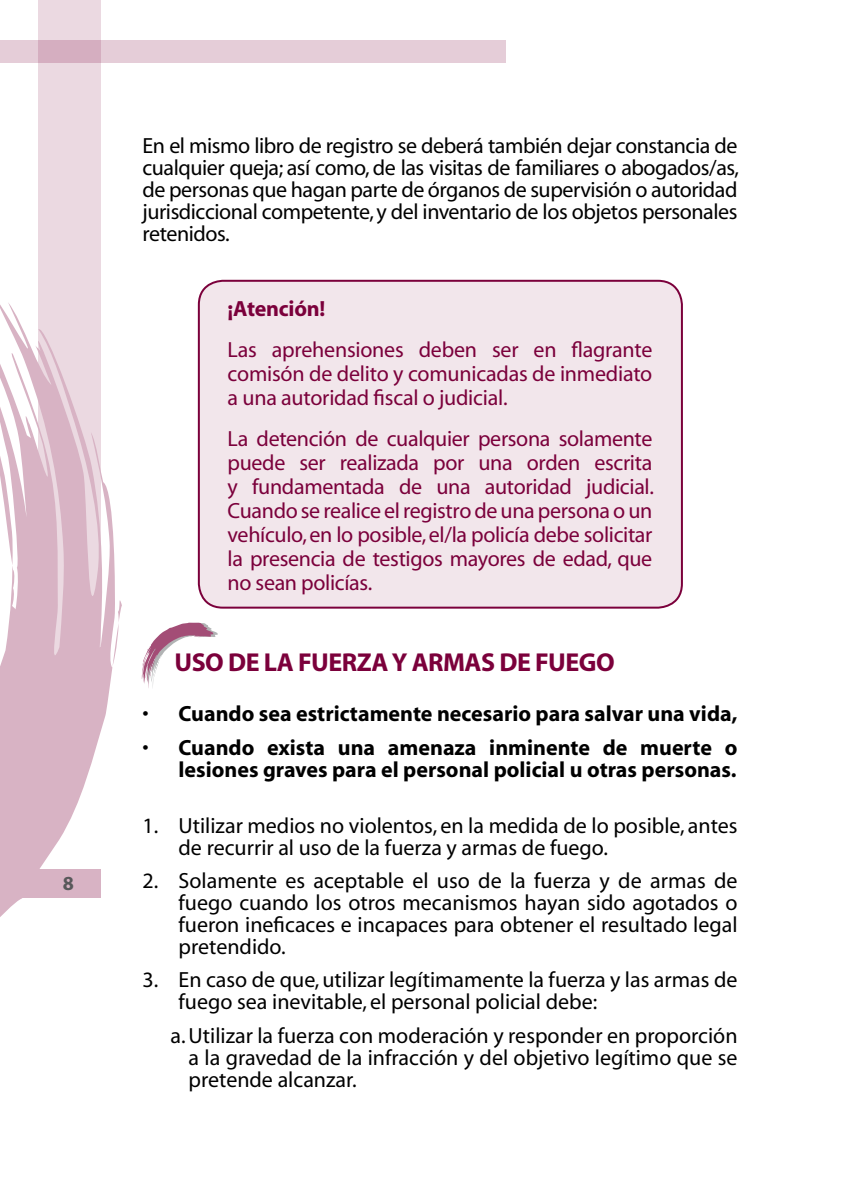
<style>
.page{position:relative;width:851px;height:1191px;background:#fff}
.page>*{position:absolute;margin:0;border:0;box-sizing:border-box;transform-origin:0 0}
.t1{font:700 26px "Myriad";letter-spacing:-.02em;color:#7b003b}
.t2{font:22px/22px "Myriad";color:#000;text-align:justify}
.t3{font:22px/24px "Myriad";letter-spacing:-.015em;color:#7b003b;text-align:justify}
.t4{font:700 22px/22px "Myriad";color:#000;text-align:right}
.t5{font:700 22px "Myriad";color:#7b003b}
.t6{font:700 20px "Myriad";color:#58585a}
.s1{font-weight:400}
</style>
<div class="page">
<div style="left:39px;top:0;width:62px;height:708px;background:#ebd9e1"></div>
<svg style="left:0;top:227px;width:122px;height:690px"></svg>
<svg style="left:0;top:40px;width:506px;height:22px;background:#e2c9d4"></svg>
<div style="left:199px;top:281px;width:482px;height:326px;background:#f2e6eb;border-radius:24px"></div>
<div style="left:198px;top:280px;width:484px;height:328px;border:2px solid #7b003b;border-radius:24px"></div>
<svg style="left:141px;top:622px;width:77px;height:66px"></svg>
<p class="t6" style="left:63px;top:873px;width:13px">8</p>
<p class="t2" style="left:142px;top:136px;width:598px">En el mismo libro de registro se deberá también dejar constancia de cualquier queja; así como, de las visitas de familiares o abogados/as, de personas que hagan parte de órganos de supervisión o autoridad jurisdiccional competente, y del inventario de los objetos personales retenidos.</p>
<p class="t5" style="left:227px;top:297px;width:99px">¡Atención!</p>
<p class="t3" style="left:227px;top:339px;width:426px">Las aprehensiones deben ser en flagrante comisón de delito y comunicadas de inmediato a una autoridad fiscal o judicial.</p>
<p class="t3" style="left:227px;top:428px;width:428px">La detención de cualquier persona solamente puede ser realizada por una orden escrita y fundamentada de una autoridad judicial.<br>Cuando se realice el registro de una persona o un vehículo, en lo posible, el/la policía debe solicitar la presencia de testigos mayores de edad, que no sean policías.</p>
<p class="t1" style="left:174px;top:649px;width:441px">Uso de la fuerza y armas de fuego</p>
<p class="t4" style="left:142px;top:704px;width:596px"><span class="s1">•</span> Cuando sea estrictamente necesario para salvar una vida,</p>
<p class="t4" style="left:142px;top:737px;width:596px"><span class="s1">•</span> Cuando exista una amenaza inminente de muerte o lesiones graves para el personal policial u otras personas.</p>
<p class="t2" style="left:178px;top:815px;width:560px;text-indent:-36px">1. Utilizar medios no violentos, en la medida de lo posible, antes de recurrir al uso de la fuerza y armas de fuego.</p>
<p class="t2" style="left:178px;top:870px;width:560px;text-indent:-36px">2. Solamente es aceptable el uso de la fuerza y de armas de fuego cuando los otros mecanismos hayan sido agotados o fueron ineficaces e incapaces para obtener el resultado legal pretendido.</p>
<p class="t2" style="left:178px;top:970px;width:560px;text-indent:-36px">3. En caso de que, utilizar legítimamente la fuerza y las armas de fuego sea inevitable, el personal policial debe:</p>
<p class="t2" style="left:188px;top:1025px;width:550px;text-indent:-18px">a. Utilizar la fuerza con moderación y responder en proporción a la gravedad de la infracción y del objetivo legítimo que se pretende alcanzar.</p>
</div>
